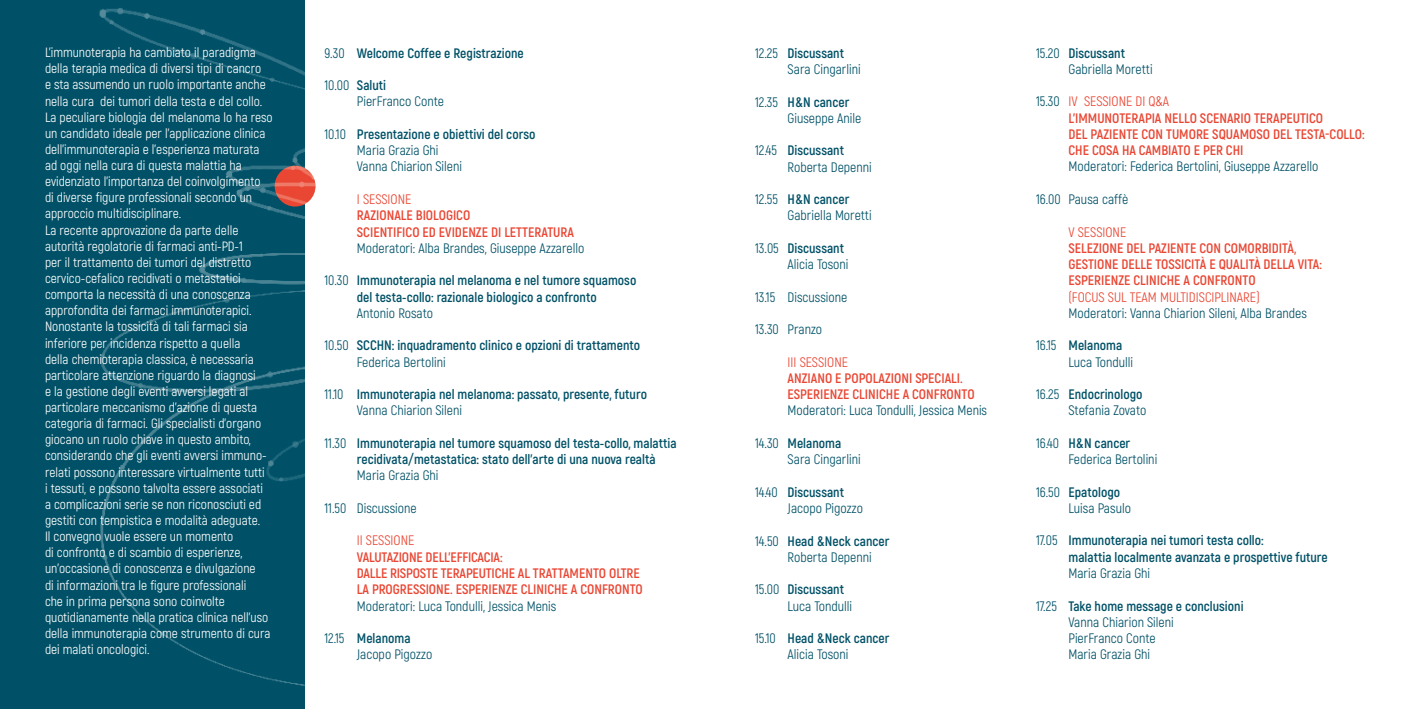
<style>
.page{position:relative;width:1418px;height:709px;background:#fff}
.page>*{position:absolute;margin:0;border:0;box-sizing:border-box;transform-origin:0 0}
.t1{font:13.75px/16.2px "Akrobat";color:#005167}
.t2{font:700 13.75px/16.2px "Akrobat";color:#005167}
.t3{font:700 13.75px/16.2px "Akrobat";color:#e94734}
.t4{font:13.75px "Akrobat";color:#e94734}
.t5{font:13.5px/16.1px "Akrobat";color:#fff}
.s1{font-weight:700}
.s2{font-weight:400}
.s3{font-weight:400;color:#005167}
</style>
<div class="page">
<div style="left:0;top:0;width:305px;height:709px;background:#005167"></div>
<img style="left:99px;top:8px;width:206px;height:678px">
<img style="left:275px;top:166px;width:40px;height:40px">
<p class="t5" style="left:45px;top:44px;width:229px">L’immunoterapia ha cambiato il paradigma della terapia medica di diversi tipi di cancro<br>e sta assumendo un ruolo importante anche nella cura dei tumori della testa e del collo.<br>La peculiare biologia del melanoma lo ha reso un candidato ideale per l’applicazione clinica dell’immunoterapia e l’esperienza maturata ad oggi nella cura di questa malattia ha evidenziato l’importanza del coinvolgimento di diverse figure professionali secondo un approccio multidisciplinare.<br>La recente approvazione da parte delle autorità regolatorie di farmaci anti-PD-1<br>per il trattamento dei tumori del distretto cervico-cefalico recidivati o metastatici comporta la necessità di una conoscenza approfondita dei farmaci immunoterapici.<br>Nonostante la tossicità di tali farmaci sia inferiore per incidenza rispetto a quella<br>della chemioterapia classica, è necessaria particolare attenzione riguardo la diagnosi<br>e la gestione degli eventi avversi legati al particolare meccanismo d’azione di questa categoria di farmaci. Gli specialisti d’organo giocano un ruolo chiave in questo ambito, considerando che gli eventi avversi immuno&shy;relati possono interessare virtualmente tutti<br>i tessuti, e possono talvolta essere associati<br>a complicazioni serie se non riconosciuti ed gestiti con tempistica e modalità adeguate.<br>Il convegno vuole essere un momento<br>di confronto e di scambio di esperienze, un’occasione di conoscenza e divulgazione<br>di informazioni tra le figure professionali<br>che in prima persona sono coinvolte quotidianamente nella pratica clinica nell’uso della immunoterapia come strumento di cura dei malati oncologici.</p>
<p class="t1" style="left:1068px;top:45px;width:86px;text-indent:-33px">15.20 <span class="s1">Discussant<br></span>Gabriella Moretti</p>
<p class="t2" style="left:324px;top:45px;width:201px"><span class="s2">9.30</span> Welcome Coffee e Registrazione</p>
<p class="t1" style="left:357px;top:77px;width:89px;text-indent:-33px">10.00 <span class="s1">Saluti<br></span>PierFranco Conte</p>
<p class="t1" style="left:357px;top:126px;width:180px;text-indent:-33px">10.10 <span class="s1">Presentazione e obiettivi del corso<br></span>Maria Grazia Ghi<br>Vanna Chiarion Sileni</p>
<p class="t4" style="left:357px;top:191px;width:56px">I SESSIONE</p>
<p class="t3" style="left:357px;top:207px;width:219px">RAZIONALE BIOLOGICO<br>SCIENTIFICO ED EVIDENZE DI LETTERATURA</p>
<p class="t1" style="left:357px;top:240px;width:229px">Moderatori: Alba Brandes, Giuseppe Azzarello</p>
<p class="t2" style="left:324px;top:272px;width:313px;text-align:center"><span class="s2">10.30</span> Immunoterapia nel melanoma e nel tumore squamoso del testa-collo: razionale biologico a confronto</p>
<p class="t1" style="left:357px;top:305px;width:78px">Antonio Rosato</p>
<p class="t2" style="left:357px;top:337px;width:285px;text-indent:-33px"><span class="s2">10.50</span> SCCHN: inquadramento clinico e opzioni di trattamento<br><span class="s2">Federica Bertolini</span></p>
<p class="t2" style="left:357px;top:386px;width:292px;text-indent:-33px"><span class="s2">11.10</span> Immunoterapia nel melanoma: passato, presente, futuro<br><span class="s2">Vanna Chiarion Sileni</span></p>
<p class="t2" style="left:357px;top:435px;width:321px;text-indent:-33px"><span class="s2">11.30</span> Immunoterapia nel tumore squamoso del testa-collo, malattia recidivata/metastatica: stato dell’arte di una nuova realtà</p>
<p class="t1" style="left:357px;top:467px;width:83px">Maria Grazia Ghi</p>
<p class="t1" style="left:324px;top:500px;width:94px">11.50 Discussione</p>
<p class="t4" style="left:357px;top:532px;width:59px">II SESSIONE</p>
<p class="t3" style="left:357px;top:548px;width:287px">VALUTAZIONE DELL’EFFICACIA:<br>DALLE RISPOSTE TERAPEUTICHE AL TRATTAMENTO OLTRE<br>LA PROGRESSIONE. ESPERIENZE CLINICHE A CONFRONTO</p>
<p class="t1" style="left:357px;top:597px;width:201px">Moderatori: Luca Tondulli, Jessica Menis</p>
<p class="t1" style="left:357px;top:630px;width:77px;text-indent:-33px">12.15 <span class="s1">Melanoma<br></span>Jacopo Pigozzo</p>
<p class="t1" style="left:787px;top:45px;width:75px;text-indent:-33px">12.25 <span class="s1">Discussant<br></span>Sara Cingarlini</p>
<p class="t1" style="left:787px;top:94px;width:75px;text-indent:-33px">12.35 <span class="s1">H&amp;N cancer<br></span>Giuseppe Anile</p>
<p class="t1" style="left:787px;top:142px;width:86px;text-indent:-33px">12.45 <span class="s1">Discussant<br></span>Roberta Depenni</p>
<p class="t1" style="left:787px;top:191px;width:86px;text-indent:-33px">12.55 <span class="s1">H&amp;N cancer<br></span>Gabriella Moretti</p>
<p class="t1" style="left:787px;top:240px;width:62px;text-indent:-33px">13.05 <span class="s1">Discussant<br></span>Alicia Tosoni</p>
<p class="t1" style="left:755px;top:289px;width:94px">13.15 Discussione</p>
<p class="t1" style="left:755px;top:321px;width:69px">13.30 Pranzo</p>
<p class="t4" style="left:787px;top:354px;width:62px">III SESSIONE</p>
<p class="t3" style="left:787px;top:370px;width:188px">ANZIANO E POPOLAZIONI SPECIALI.<br>ESPERIENZE CLINICHE A CONFRONTO</p>
<p class="t1" style="left:787px;top:402px;width:201px">Moderatori: Luca Tondulli, Jessica Menis</p>
<p class="t1" style="left:787px;top:435px;width:75px;text-indent:-33px">14.30 <span class="s1">Melanoma<br></span>Sara Cingarlini</p>
<p class="t1" style="left:787px;top:484px;width:77px;text-indent:-33px">14.40 <span class="s1">Discussant<br></span>Jacopo Pigozzo</p>
<p class="t1" style="left:787px;top:532px;width:103px;text-indent:-33px">14.50 <span class="s1">Head &amp;Neck cancer<br></span>Roberta Depenni</p>
<p class="t1" style="left:787px;top:581px;width:66px;text-indent:-33px">15.00 <span class="s1">Discussant<br></span>Luca Tondulli</p>
<p class="t1" style="left:787px;top:630px;width:103px;text-indent:-33px">15.10 <span class="s1">Head &amp;Neck cancer<br></span>Alicia Tosoni</p>
<p class="t3" style="left:1068px;top:93px;width:298px;text-indent:-33px"><span class="s3">15.30</span> <span class="s2">IV SESSIONE DI Q&amp;A<br></span>L’IMMUNOTERAPIA NELLO SCENARIO TERAPEUTICO<br>DEL PAZIENTE CON TUMORE SQUAMOSO DEL TESTA-COLLO:<br>CHE COSA HA CAMBIATO E PER CHI</p>
<p class="t1" style="left:1068px;top:159px;width:251px">Moderatori: Federica Bertolini, Giuseppe Azzarello</p>
<p class="t1" style="left:1036px;top:191px;width:94px">16.00 Pausa caffè</p>
<p class="t4" style="left:1068px;top:223px;width:59px">V SESSIONE</p>
<p class="t3" style="left:1068px;top:240px;width:255px">SELEZIONE DEL PAZIENTE CON COMORBIDITÀ,<br>GESTIONE DELLE TOSSICITÀ E QUALITÀ DELLA VITA:<br>ESPERIENZE CLINICHE A CONFRONTO</p>
<p class="t4" style="left:1068px;top:288px;width:193px">(FOCUS SUL TEAM MULTIDISCIPLINARE)</p>
<p class="t1" style="left:1068px;top:305px;width:240px">Moderatori: Vanna Chiarion Sileni, Alba Brandes</p>
<p class="t1" style="left:1068px;top:337px;width:66px;text-indent:-33px">16.15 <span class="s1">Melanoma<br></span>Luca Tondulli</p>
<p class="t1" style="left:1036px;top:386px;width:112px;text-align:right">16.25 <span class="s1">Endocrinologo<br></span>Stefania Zovato</p>
<p class="t1" style="left:1068px;top:435px;width:90px;text-indent:-33px">16.40 <span class="s1">H&amp;N cancer<br></span>Federica Bertolini</p>
<p class="t1" style="left:1068px;top:484px;width:64px;text-indent:-33px">16.50 <span class="s1">Epatologo<br></span>Luisa Pasulo</p>
<p class="t2" style="left:1068px;top:532px;width:261px;text-indent:-33px"><span class="s2">17.05</span> Immunoterapia nei tumori testa collo:<br>malattia localmente avanzata e prospettive future</p>
<p class="t1" style="left:1068px;top:565px;width:83px">Maria Grazia Ghi</p>
<p class="t1" style="left:1068px;top:597px;width:176px;text-indent:-33px">17.25 <span class="s1">Take home message e conclusioni<br></span>Vanna Chiarion Sileni<br>PierFranco Conte<br>Maria Grazia Ghi</p>
</div>
